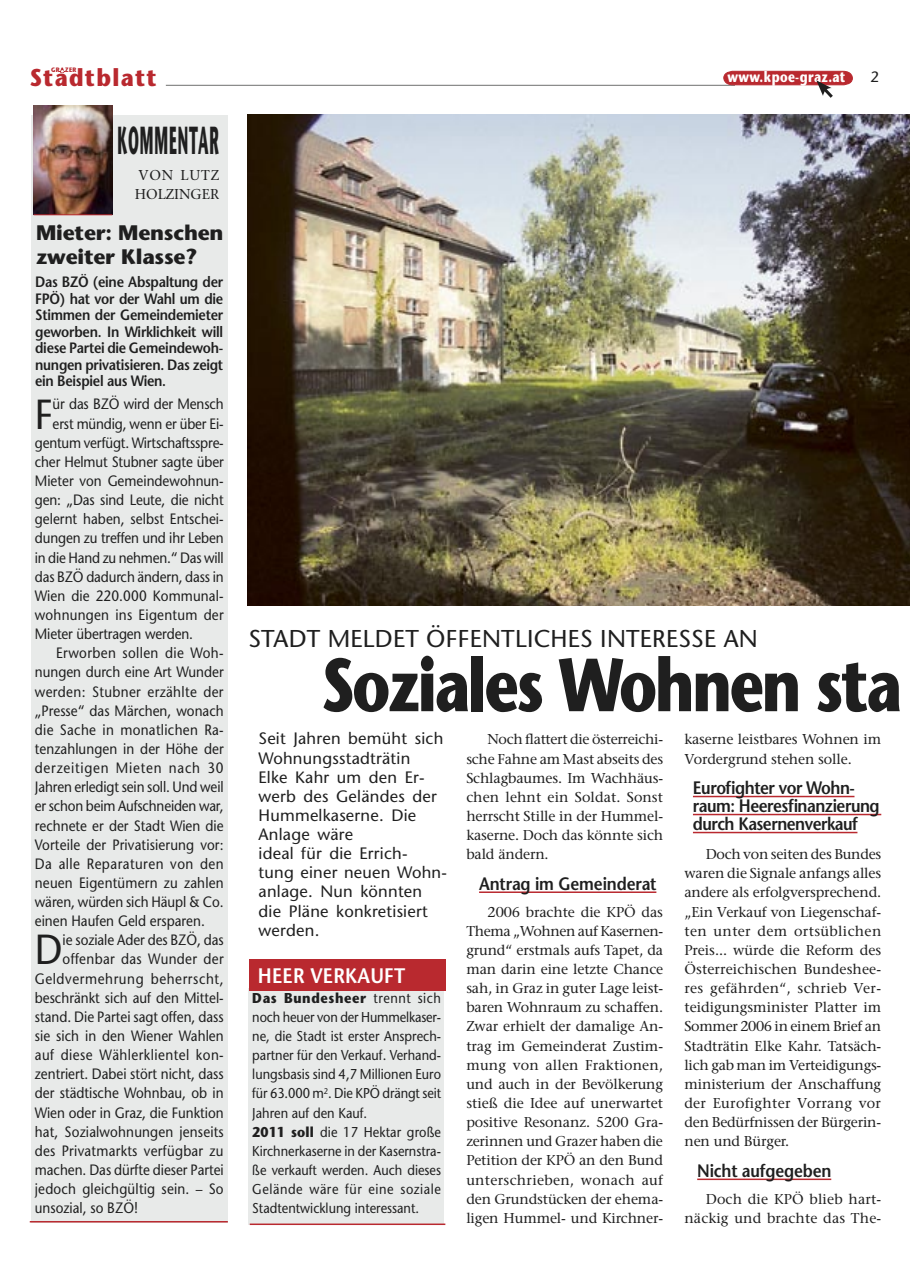
<style>
.page{position:relative;width:910px;height:1276px;background:#fff}
.page>*{position:absolute;margin:0;border:0;box-sizing:border-box;transform-origin:0 0}
.headline_B_T2{font:700 75px "Stone Sans";letter-spacing:-.04em;color:#1f1f1f;scale:.8 1}
.Fließtext_Kommentar{font:42px "Stone Sans";color:#1f1f1f;scale:.9 1}
.headline_B_T2-2{font:700 39px "Stone Sans";letter-spacing:.06em;color:#1f1f1f;scale:.36 1}
.UeberttitelVers{font:24.3px "Stone Sans";letter-spacing:.01em;color:#1f1f1f}
.Absatzformat_1{font:700 24.3px "Stone Sans";letter-spacing:.06em;color:#b9292f;scale:.9 1}
.halbtitel_Kolumne{font:700 21px/24px "Stone Sans";letter-spacing:-.01em;color:#1f1f1f}
.halbtitel_Kolumne-2{font:600 21px "Stone Sans";letter-spacing:.01em;color:#fff;scale:.9 1}
.Zwischentitel{font:600 18px/18px "Stone Sans";letter-spacing:-.03em;color:#1f1f1f;scale:.9 1}
.Zwischentitel-2{font:600 18px "Stone Sans";letter-spacing:-.01em;color:#1f1f1f;scale:.9 1}
.Vorspann{font:16.5px/19.2px "Stone Sans";letter-spacing:.015em;color:#1f1f1f}
.Fließtext_Kommentar-2{font:15px/19.2px "Stone Sans";color:#1f1f1f;text-align:justify;scale:.9 1}
.Fließtext_Kommentar-3{font:600 15px/16.5px "Stone Sans";letter-spacing:-.02em;color:#1f1f1f;text-align:justify;scale:.9 1}
.Fließtext_Kommentar-4{font:15px "Stone Sans";letter-spacing:.02em;color:#1f1f1f;scale:.9 1}
.Fließtext_Kommentar-5{font:15px "Stone Sans";letter-spacing:.03em;color:#1f1f1f;scale:.9 1}
.Fließtext_Kommentar-6{font:15px "Stone Sans";letter-spacing:.045em;color:#1f1f1f;scale:.9 1}
.Fließtext_Kommentar-7{font:15px "Stone Sans";letter-spacing:.025em;color:#1f1f1f;scale:.9 1}
.Absatzformat_1-2{font:700 15px "Stone Sans";letter-spacing:.03em;color:#fff;scale:.8 1}
.Fließtext_Kommentar-8{font:15px "Stone Sans";color:#1f1f1f}
.Fließtext{font:14.25px/19.2px "Stone Serif";letter-spacing:-.01em;color:#1f1f1f;text-align:justify}
.Text_Kastl{font:14.25px/19.2px "Stone Sans";color:#1f1f1f;text-align:justify;scale:.9 1}
.Fließtext-2{font:14.25px/19.2px "Stone Serif";letter-spacing:.01em;color:#1f1f1f;text-align:right}
.Absatzformat_1-3{font:700 6.45px "Stone Sans";letter-spacing:.06em;color:#b9292f;scale:.9 1}
.s1{font-weight:700}
</style>
<div class="page">
<hr style="left:166px;top:85px;width:569px;height:1px;background:#6e706f">
<svg style="left:59px;top:68px;width:6px;height:5px"></svg>
<svg style="left:723px;top:71px;width:130px;height:27px"></svg>
<img style="left:247px;top:114px;width:663px;height:491px">
<hr style="left:479px;top:891px;width:177px;height:2px;background:#b9292f">
<hr style="left:693px;top:796px;width:161px;height:1px;background:#b9292f">
<hr style="left:693px;top:814px;width:188px;height:1px;background:#b9292f">
<hr style="left:693px;top:832px;width:164px;height:1px;background:#b9292f">
<hr style="left:697px;top:1178px;width:134px;height:2px;background:#b9292f">
<div style="left:248px;top:988px;width:196px;height:237px;background:#e8eae9"></div>
<div style="left:249px;top:959px;width:197px;height:32px;background:#b9292f"></div>
<hr style="left:250px;top:1223px;width:195px;height:2px;background:#b9292f">
<div style="left:31px;top:115px;width:196px;height:1107px;background:#e8eae9"></div>
<hr style="left:30px;top:1221px;width:198px;height:1px;background:#b9292f">
<img style="left:33px;top:105px;width:79px;height:110px">
<hr style="left:34px;top:214px;width:78px;height:1px;background:#b9292f">
<p class="Absatzformat_1-3" style="left:51px;top:66px;width:29px">GRAZER</p>
<p class="Absatzformat_1" style="left:30px;top:62px;width:142px">Stadtblatt</p>
<p class="Fließtext_Kommentar-8" style="left:870px;top:67px;width:10px">2</p>
<p class="Absatzformat_1-2" style="left:727px;top:67px;width:149px">www.kpoe-graz.at</p>
<p class="headline_B_T2-2" style="left:117px;top:115px;width:283px">KOMMENTAR</p>
<p class="Fließtext" style="left:135px;top:165px;width:86px">VON LUTZ<br>HOLZINGER</p>
<p class="halbtitel_Kolumne" style="left:36px;top:220px;width:189px">Mieter: Menschen zweiter Klasse?</p>
<p class="Fließtext_Kommentar-3" style="left:35px;top:273px;width:210px">Das BZÖ (eine Abspaltung der FPÖ) hat vor der Wahl um die Stimmen der Gemeindemieter geworben. In Wirklichkeit will diese Partei die Gemeindewoh&shy;nungen privatisieren. Das zeigt ein Beispiel aus Wien.</p>
<p class="Fließtext_Kommentar" style="left:35px;top:388px;width:22px">F</p>
<p class="Fließtext_Kommentar-2" style="left:53px;top:394px;width:192px">ür das BZÖ wird der Mensch</p>
<p class="Fließtext_Kommentar-2" style="left:53px;top:413px;width:192px">erst mündig, wenn er über Ei-</p>
<p class="Fließtext_Kommentar-2" style="left:35px;top:433px;width:211px">gentum verfügt. Wirtschaftsspre-</p>
<p class="Fließtext_Kommentar-2" style="left:35px;top:452px;width:211px">cher Helmut Stubner sagte über</p>
<p class="Fließtext_Kommentar-2" style="left:35px;top:471px;width:211px">Mieter von Gemeindewohnun-</p>
<p class="Fließtext_Kommentar-2" style="left:35px;top:490px;width:211px">gen: „Das sind Leute, die nicht</p>
<p class="Fließtext_Kommentar-2" style="left:35px;top:509px;width:211px">gelernt haben, selbst Entschei-</p>
<p class="Fließtext_Kommentar-2" style="left:35px;top:528px;width:211px">dungen zu treffen und ihr Leben</p>
<p class="Fließtext_Kommentar-2" style="left:35px;top:547px;width:211px">in die Hand zu nehmen.“ Das will</p>
<p class="Fließtext_Kommentar-2" style="left:35px;top:567px;width:211px">das BZÖ dadurch ändern, dass in</p>
<p class="Fließtext_Kommentar-2" style="left:35px;top:586px;width:211px">Wien die 220.000 Kommunal-</p>
<p class="Fließtext_Kommentar-4" style="left:35px;top:605px;width:211px">wohnungen ins Eigentum der</p>
<p class="Fließtext_Kommentar-2" style="left:35px;top:624px;width:177px">Mieter übertragen werden.</p>
<p class="Fließtext_Kommentar-2" style="left:35px;top:643px;width:211px;text-indent:21px">Erworben sollen die Woh&shy;nungen durch eine Art Wunder werden: Stubner erzählte der „Presse“ das Märchen, wonach die Sache in monatlichen Ra&shy;tenzahlungen in der Höhe der derzeitigen Mieten nach 30<br>Jahren erledigt sein soll. Und weil er schon beim Aufschneiden war, rechnete er der Stadt Wien die Vorteile der Privatisierung vor:<br>Da alle Reparaturen von den neuen Eigentümern zu zahlen wären, würden sich Häupl &amp; Co. einen Haufen Geld ersparen.</p>
<p class="Fließtext_Kommentar" style="left:35px;top:924px;width:32px">D</p>
<p class="Fließtext_Kommentar-2" style="left:63px;top:930px;width:181px">ie soziale Ader des BZÖ, das</p>
<p class="Fließtext_Kommentar-7" style="left:63px;top:950px;width:180px">offenbar das Wunder der</p>
<p class="Fließtext_Kommentar-6" style="left:35px;top:969px;width:211px">Geldvermehrung beherrscht,</p>
<p class="Fließtext_Kommentar-2" style="left:35px;top:987px;width:211px">beschränkt sich auf den Mittel-</p>
<p class="Fließtext_Kommentar-2" style="left:35px;top:1007px;width:211px">stand. Die Partei sagt offen, dass</p>
<p class="Fließtext_Kommentar-2" style="left:35px;top:1026px;width:211px">sie sich in den Wiener Wahlen</p>
<p class="Fließtext_Kommentar-5" style="left:35px;top:1045px;width:211px">auf diese Wählerklientel kon-</p>
<p class="Fließtext_Kommentar-2" style="left:35px;top:1064px;width:211px">zentriert. Dabei stört nicht, dass</p>
<p class="Fließtext_Kommentar-2" style="left:35px;top:1083px;width:211px">der städtische Wohnbau, ob in</p>
<p class="Fließtext_Kommentar-2" style="left:35px;top:1102px;width:211px">Wien oder in Graz, die Funktion</p>
<p class="Fließtext_Kommentar-2" style="left:35px;top:1121px;width:211px">hat, Sozialwohnungen jenseits</p>
<p class="Fließtext_Kommentar-4" style="left:35px;top:1141px;width:211px">des Privatmarkts verfügbar zu</p>
<p class="Fließtext_Kommentar-2" style="left:35px;top:1160px;width:211px">machen. Das dürfte dieser Partei</p>
<p class="Fließtext_Kommentar-2" style="left:35px;top:1179px;width:211px">jedoch gleichgültig sein. – So</p>
<p class="Fließtext_Kommentar-2" style="left:35px;top:1198px;width:116px">unsozial, so BZÖ!</p>
<p class="UeberttitelVers" style="left:248px;top:623px;width:511px">STADT MELDET ÖFFENTLICHES INTERESSE AN</p>
<p class="headline_B_T2" style="left:321px;top:637px;width:727px">Soziales Wohnen sta</p>
<p class="Vorspann" style="left:259px;top:729px;width:190px">Seit Jahren bemüht sich<br>Wohnungsstadträtin<br>Elke Kahr um den Er&shy;werb des Geländes der<br>Hummelkaserne. Die<br>Anlage wäre<br>ideal für die Errich&shy;tung einer neuen Wohn&shy;anlage. Nun könnten die Pläne konkretisiert werden.</p>
<p class="Fließtext" style="left:466px;top:729px;width:198px;text-indent:21px">Noch flattert die österreichi&shy;sche Fahne am Mast abseits des Schlagbaumes. Im Wachhäus&shy;chen lehnt ein Soldat. Sonst herrscht Stille in der Hummel&shy;kaserne. Doch das könnte sich bald ändern.</p>
<p class="Fließtext" style="left:684px;top:729px;width:198px">kaserne leistbares Wohnen im<br>Vordergrund stehen solle.</p>
<p class="Zwischentitel" style="left:693px;top:779px;width:209px">Eurofighter vor Wohn&shy;raum: Heeresfinanzierung durch Kasernenverkauf</p>
<p class="Fließtext" style="left:684px;top:844px;width:198px;text-indent:21px">Doch von seiten des Bundes waren die Signale anfangs alles andere als erfolgversprechend. „Ein Verkauf von Liegenschaf&shy;ten unter dem ortsüblichen Preis... würde die Reform des Österreichischen Bundeshee&shy;res gefährden“, schrieb Ver&shy;teidigungsminister Platter im Sommer 2006 in einem Brief an Stadträtin Elke Kahr. Tatsäch&shy;lich gab man im Verteidigungs&shy;ministerium der Anschaffung der Eurofighter Vorrang vor den Bedürfnissen der Bürgerin&shy;nen und Bürger.</p>
<p class="Zwischentitel-2" style="left:697px;top:1159px;width:151px">Nicht aufgegeben</p>
<p class="Fließtext-2" style="left:684px;top:1189px;width:198px">Doch die KPÖ blieb hart&shy;näckig und brachte das The-</p>
<p class="Zwischentitel-2" style="left:479px;top:872px;width:199px">Antrag im Gemeinderat</p>
<p class="Fließtext" style="left:466px;top:902px;width:198px;text-indent:21px">2006 brachte die KPÖ das Thema „Wohnen auf Kasernen&shy;grund“ erstmals aufs Tapet, da man darin eine letzte Chance sah, in Graz in guter Lage leist&shy;baren Wohnraum zu schaffen.<br>Zwar erhielt der damalige An&shy;trag im Gemeinderat Zustim&shy;mung von allen Fraktionen, und auch in der Bevölkerung stieß die Idee auf unerwartet positive Resonanz. 5200 Gra&shy;zerinnen und Grazer haben die Petition der KPÖ an den Bund unterschrieben, wonach auf den Grundstücken der ehema&shy;ligen Hummel- und Kirchner-</p>
<p class="halbtitel_Kolumne-2" style="left:258px;top:963px;width:165px">HEER VERKAUFT</p>
<p class="Text_Kastl" style="left:252px;top:988px;width:211px"><span class="s1">Das Bundesheer</span> trennt sich noch heuer von der Hummelkaser&shy;ne, die Stadt ist erster Ansprech&shy;partner für den Verkauf. Verhand&shy;lungsbasis sind 4,7 Millionen Euro für 63.000 m<sup>2</sup>. Die KPÖ drängt seit Jahren auf den Kauf.</p>
<p class="Text_Kastl" style="left:252px;top:1122px;width:211px"><span class="s1">2011 soll</span> die 17 Hektar große Kirchnerkaserne in der Kasernstra&shy;ße verkauft werden. Auch dieses Gelände wäre für eine soziale Stadtentwicklung interessant.</p>
</div>
